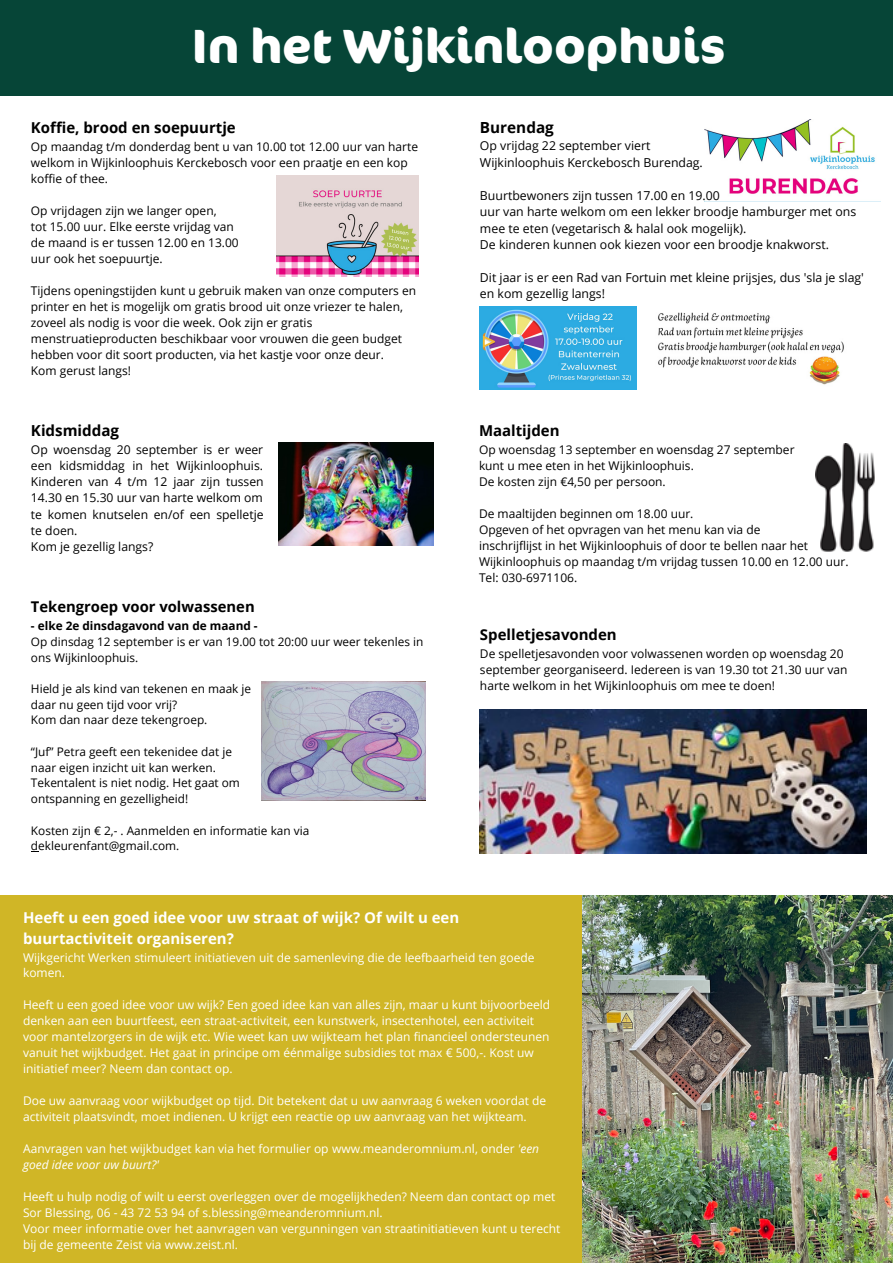
<style>
.page{position:relative;width:893px;height:1264px;background:#fff}
.page>*{position:absolute;margin:0;border:0;box-sizing:border-box;transform-origin:0 0}
.t1{font:700 48px "Cocon OT";color:#fff}
.t2{font:700 15.3px "Open Sans";color:#000}
.t3{font:700 15.15px "Open Sans";color:#000}
.t4{font:700 15px/21px "Open Sans";color:#fff}
.t5{font:700 15px "Open Sans";color:#000}
.t6{font:700 14.85px "Open Sans";color:#000}
.t7{font:12.3px/16.4px "Open Sans";color:#000}
.t8{font:12.15px/16.2px "Open Sans";color:#000;text-align:justify}
.t9{font:12px/16px "Open Sans";color:#000}
.t10{font:12px/16px "Open Sans";color:#fff}
.t11{font:11.85px/15.8px "Open Sans";color:#000}
.t12{font:700 11.85px "Open Sans";color:#000}
.s1{font-style:italic}
</style>
<div class="page">
<div style="left:0;top:0;width:892px;height:96px;background:#064537"></div>
<div style="left:0;top:895px;width:892px;height:367px;background:#d0b626"></div>
<img style="left:582px;top:895px;width:310px;height:367px">
<img style="left:278px;top:442px;width:155px;height:103px">
<img style="left:261px;top:681px;width:164px;height:119px">
<img style="left:277px;top:176px;width:141px;height:100px">
<img style="left:815px;top:443px;width:60px;height:109px">
<img style="left:704px;top:119px;width:171px;height:82px">
<img style="left:480px;top:307px;width:156px;height:83px">
<img style="left:658px;top:312px;width:186px;height:73px">
<img style="left:480px;top:709px;width:386px;height:144px">
<p class="t1" style="left:192px;top:12px;width:535px">In het Wijkinloophuis</p>
<p class="t5" style="left:31px;top:117px;width:206px">Koffie, brood en soepuurtje</p>
<p class="t9" style="left:31px;top:138px;width:388px">Op maandag t/m donderdag bent u van 10.00 tot 12.00 uur van harte welkom in Wijkinloophuis Kerckebosch voor een praatje en een kop koffie of thee.</p>
<p class="t9" style="left:31px;top:202px;width:187px">Op vrijdagen zijn we langer open,</p>
<p class="t9" style="left:31px;top:218px;width:204px">tot 15.00 uur. Elke eerste vrijdag van</p>
<p class="t9" style="left:31px;top:234px;width:209px">de maand is er tussen 12.00 en 13.00</p>
<p class="t9" style="left:31px;top:250px;width:133px">uur ook het soepuurtje.</p>
<p class="t9" style="left:31px;top:282px;width:387px">Tijdens openingstijden kunt u gebruik maken van onze computers en printer en het is mogelijk om gratis brood uit onze vriezer te halen, zoveel als nodig is voor die week. Ook zijn er gratis menstruatieproducten beschikbaar voor vrouwen die geen budget hebben voor dit soort producten, via het kastje voor onze deur.</p>
<p class="t9" style="left:31px;top:362px;width:101px">Kom gerust langs!</p>
<p class="t3" style="left:31px;top:420px;width:90px">Kidsmiddag</p>
<p class="t8" style="left:31px;top:441px;width:234px">Op woensdag 20 september is er weer een kidsmiddag in het Wijkinloophuis.<br>Kinderen van 4 t/m 12 jaar zijn tussen 14.30 en 15.30 uur van harte welkom om te komen knutselen en/of een spelletje te doen.</p>
<p class="t8" style="left:31px;top:538px;width:124px">Kom je gezellig langs?</p>
<p class="t6" style="left:31px;top:596px;width:225px">Tekengroep voor volwassenen</p>
<p class="t12" style="left:31px;top:617px;width:228px">- elke 2e dinsdagavond van de maand -</p>
<p class="t11" style="left:31px;top:633px;width:394px">Op dinsdag 12 september is er van 19.00 tot 20:00 uur weer tekenles in ons Wijkinloophuis.</p>
<p class="t11" style="left:31px;top:680px;width:222px">Hield je als kind van tekenen en maak je</p>
<p class="t11" style="left:31px;top:696px;width:148px">daar nu geen tijd voor vrij?</p>
<p class="t11" style="left:31px;top:712px;width:178px">Kom dan naar deze tekengroep.</p>
<p class="t11" style="left:31px;top:743px;width:202px">“Juf” Petra geeft een tekenidee dat je</p>
<p class="t11" style="left:31px;top:759px;width:186px">naar eigen inzicht uit kan werken.</p>
<p class="t11" style="left:31px;top:774px;width:210px">Tekentalent is niet nodig. Het gaat om</p>
<p class="t11" style="left:31px;top:790px;width:159px">ontspanning en gezelligheid!</p>
<p class="t11" style="left:31px;top:822px;width:280px">Kosten zijn € 2,- . Aanmelden en informatie kan via</p>
<p class="t11" style="left:31px;top:837px;width:150px">dekleurenfant@gmail.com.</p>
<p class="t2" style="left:480px;top:117px;width:75px">Burendag</p>
<p class="t7" style="left:480px;top:137px;width:172px">Op vrijdag 22 september viert</p>
<p class="t7" style="left:480px;top:154px;width:224px">Wijkinloophuis Kerckebosch Burendag.</p>
<p class="t7" style="left:480px;top:187px;width:241px">Buurtbewoners zijn tussen 17.00 en 19.00</p>
<p class="t7" style="left:480px;top:203px;width:378px">uur van harte welkom om een lekker broodje hamburger met ons mee te eten (vegetarisch &amp; halal ook mogelijk).</p>
<p class="t7" style="left:480px;top:236px;width:350px">De kinderen kunnen ook kiezen voor een broodje knakworst.</p>
<p class="t7" style="left:480px;top:269px;width:385px">Dit jaar is er een Rad van Fortuin met kleine prijsjes, dus 'sla je slag' en kom gezellig langs!</p>
<p class="t5" style="left:479px;top:420px;width:82px">Maaltijden</p>
<p class="t9" style="left:479px;top:441px;width:317px">Op woensdag 13 september en woensdag 27 september</p>
<p class="t9" style="left:479px;top:457px;width:216px">kunt u mee eten in het Wijkinloophuis.</p>
<p class="t9" style="left:479px;top:473px;width:188px">De kosten zijn €4,50 per persoon.</p>
<p class="t9" style="left:479px;top:505px;width:216px">De maaltijden beginnen om 18.00 uur.</p>
<p class="t9" style="left:479px;top:521px;width:283px">Opgeven of het opvragen van het menu kan via de</p>
<p class="t9" style="left:479px;top:537px;width:371px">inschrijflijst in het Wijkinloophuis of door te bellen naar het<br>Wijkinloophuis op maandag t/m vrijdag tussen 10.00 en 12.00 uur.</p>
<p class="t9" style="left:479px;top:569px;width:100px">Tel: 030-6971106.</p>
<p class="t5" style="left:480px;top:624px;width:138px">Spelletjesavonden</p>
<p class="t9" style="left:480px;top:645px;width:369px">De spelletjesavonden voor volwassenen worden op woensdag 20 september georganiseerd. Iedereen is van 19.30 tot 21.30 uur van harte welkom in het Wijkinloophuis om mee te doen!</p>
<p class="t4" style="left:23px;top:906px;width:438px">Heeft u een goed idee voor uw straat of wijk? Of wilt u een buurtactiviteit organiseren?</p>
<p class="t10" style="left:23px;top:948px;width:513px">Wijkgericht Werken stimuleert initiatieven uit de samenleving die de leefbaarheid ten goede komen.</p>
<p class="t10" style="left:23px;top:996px;width:528px">Heeft u een goed idee voor uw wijk? Een goed idee kan van alles zijn, maar u kunt bijvoorbeeld denken aan een buurtfeest, een straat-activiteit, een kunstwerk, insectenhotel, een activiteit voor mantelzorgers in de wijk etc. Wie weet kan uw wijkteam het plan financieel ondersteunen vanuit het wijkbudget. Het gaat in principe om éénmalige subsidies tot max € 500,-. Kost uw initiatief meer? Neem dan contact op.</p>
<p class="t10" style="left:23px;top:1092px;width:524px">Doe uw aanvraag voor wijkbudget op tijd. Dit betekent dat u uw aanvraag 6 weken voordat de activiteit plaatsvindt, moet indienen. U krijgt een reactie op uw aanvraag van het wijkteam.</p>
<p class="t10" style="left:23px;top:1140px;width:517px">Aanvragen van het wijkbudget kan via het formulier op www.meanderomnium.nl, onder <span class="s1">'een goed idee voor uw buurt?'</span></p>
<p class="t10" style="left:23px;top:1188px;width:533px">Heeft u hulp nodig of wilt u eerst overleggen over de mogelijkheden? Neem dan contact op met<br>Sor Blessing, 06 - 43 72 53 94 of s.blessing@meanderomnium.nl.</p>
<p class="t10" style="left:23px;top:1220px;width:539px">Voor meer informatie over het aanvragen van vergunningen van straatinitiatieven kunt u terecht bij de gemeente Zeist via www.zeist.nl.</p>
</div>
